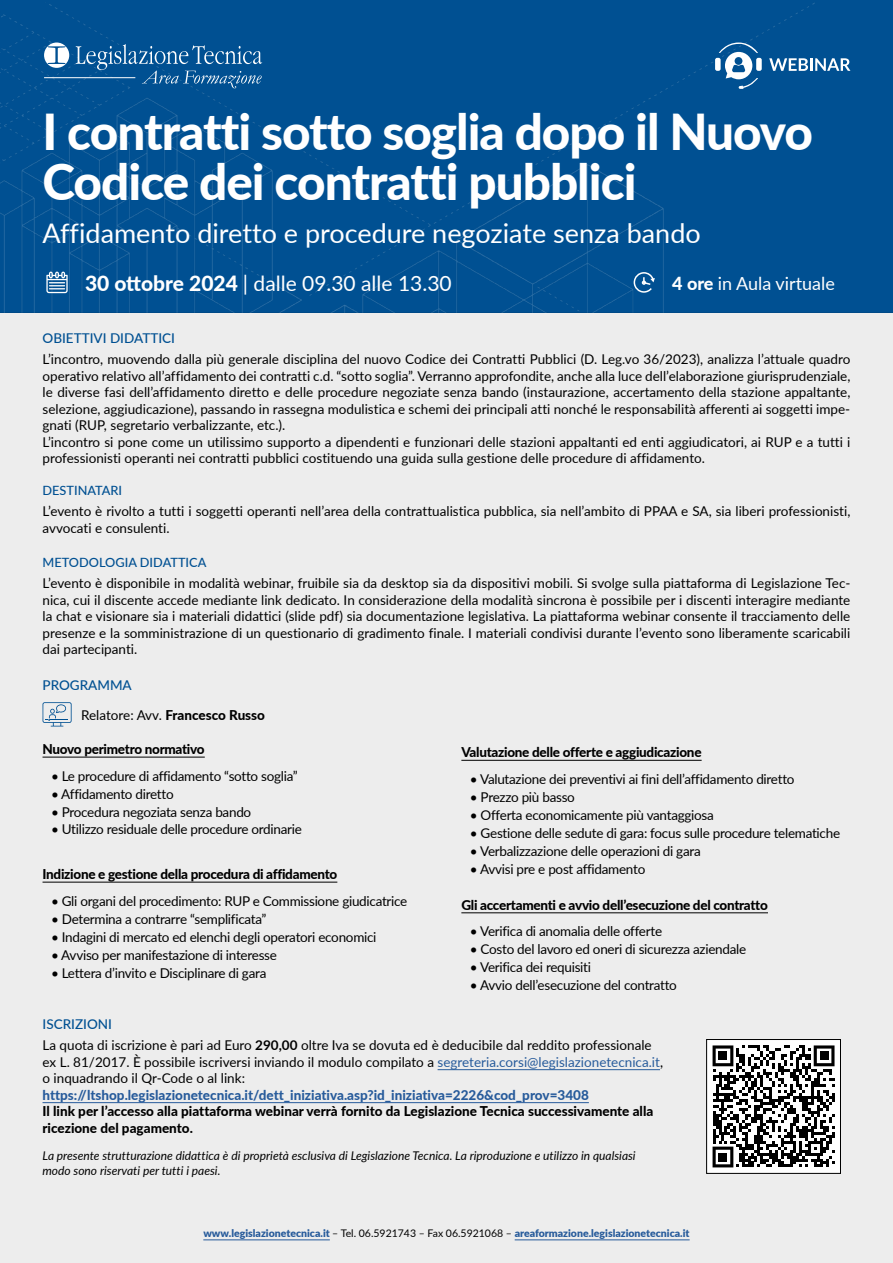
<style>
.page{position:relative;width:893px;height:1263px;background:#fff}
.page>*{position:absolute;margin:0;border:0;box-sizing:border-box;transform-origin:0 0}
.t1{font:800 49.5px/49.5px "Lato";letter-spacing:-.02em;color:#fff}
.t2{font:27px "Lato";color:#fff}
.t3{font:21px "Lato";color:#fff}
.t4{font:18px "Lato";color:#fff}
.t5{font:13.5px/16.5px "Lato";color:#000}
.t6{font:13.5px "Lato";letter-spacing:-.02em;color:#000}
.t7{font:800 13.5px "Lato";letter-spacing:-.02em;color:#000}
.t8{font:800 13.5px/16.5px "Lato";color:#000}
.t9{font:800 13.5px "Lato";color:#275b9b}
.t10{font:500 13.5px "Lato";color:#005092}
.t11{font:500 12.75px "Lato";color:#005092}
.t12{font:italic 12px/15px "Lato";color:#000}
.t13{font:900 10.5px "Lato";color:#275b9b}
.s1{font-weight:800}
.s2{font-weight:400}
.s3{font-weight:500;color:#005092}
.s4{font-weight:700}
.s5{color:#275b9b}
.s6{font-weight:400;color:#000}
</style>
<div class="page">
<div style="left:0;top:312px;width:893px;height:951px;background:#ededed"></div>
<hr style="left:43px;top:757px;width:162px;height:1px;background:#000">
<hr style="left:43px;top:882px;width:294px;height:1px;background:#000">
<svg style="left:43px;top:702px;width:29px;height:24px"></svg>
<hr style="left:461px;top:760px;width:241px;height:1px;background:#000">
<hr style="left:461px;top:912px;width:307px;height:1px;background:#000">
<div style="left:0;top:3px;width:893px;height:309px;background:#005092"></div>
<svg style="left:769px;top:58px;width:81px;height:13px"></svg>
<div style="left:715px;top:58px;width:6px;height:13px;background:#fff;border-radius:2px"></div>
<div style="left:756px;top:58px;width:6px;height:13px;background:#fff;border-radius:2px"></div>
<svg style="left:719px;top:42px;width:39px;height:47px"></svg>
<svg style="left:633px;top:271px;width:22px;height:22px"></svg>
<svg style="left:46px;top:272px;width:22px;height:21px"></svg>
<svg style="left:76px;top:44px;width:186px;height:44px;background:#1f659f"></svg>
<svg style="left:44px;top:43px;width:25px;height:25px"></svg>
<hr style="left:44px;top:77px;width:91px;height:1px;background:#fff">
<hr style="left:203px;top:1239px;width:127px;height:1px;background:#275b9b">
<hr style="left:515px;top:1239px;width:175px;height:1px;background:#275b9b">
<hr style="left:438px;top:1069px;width:222px;height:1px;background:#275b9b">
<hr style="left:43px;top:1102px;width:546px;height:1px;background:#275b9b">
<div style="left:707px;top:1039px;width:133px;height:134px;background:#fff"></div>
<svg style="left:713px;top:1045px;width:121px;height:122px"></svg>
<div style="left:718px;top:1051px;width:9px;height:9px;background:#000"></div>
<div style="left:820px;top:1051px;width:9px;height:9px;background:#000"></div>
<div style="left:718px;top:1152px;width:9px;height:9px;background:#000"></div>
<div style="left:706px;top:1039px;width:135px;height:135px;border:1px solid #000"></div>
<h1 class="t1" style="left:43px;top:105px;width:772px">I contratti sotto soglia dopo il Nuovo<br>Codice dei contratti pubblici</h1>
<h2 class="t2" style="left:43px;top:214px;width:660px">Affidamento diretto e procedure negoziate senza bando</h2>
<h3 class="t3" style="left:85px;top:268px;width:368px"><span class="s1">30 ottobre 2024</span> | dalle 09.30 alle 13.30</h3>
<h3 class="t4" style="left:672px;top:270px;width:164px"><span class="s1">4 ore</span> in Aula virtuale</h3>
<p class="t10" style="left:43px;top:328px;width:134px">OBIETTIVI DIDATTICI</p>
<p class="t5" style="left:43px;top:350px;width:809px">L’incontro, muovendo dalla più generale disciplina del nuovo Codice dei Contratti Pubblici (D. Leg.vo 36/2023), analizza l’attuale quadro operativo relativo all’affidamento dei contratti c.d. “sotto soglia”. Verranno approfondite, anche alla luce dell’elaborazione giurisprudenziale, le diverse fasi dell’affidamento diretto e delle procedure negoziate senza bando (instaurazione, accertamento della stazione appaltante, selezione, aggiudicazione), passando in rassegna modulistica e schemi dei principali atti nonché le responsabilità afferenti ai soggetti impe&shy;gnati (RUP, segretario verbalizzante, etc.).<br>L’incontro si pone come un utilissimo supporto a dipendenti e funzionari delle stazioni appaltanti ed enti aggiudicatori, ai RUP e a tutti i professionisti operanti nei contratti pubblici costituendo una guida sulla gestione delle procedure di affidamento.</p>
<p class="t11" style="left:43px;top:481px;width:81px">DESTINATARI</p>
<p class="t5" style="left:43px;top:502px;width:809px">L’evento è rivolto a tutti i soggetti operanti nell’area della contrattualistica pubblica, sia nell’ambito di PPAA e SA, sia liberi professionisti, avvocati e consulenti.</p>
<p class="t11" style="left:43px;top:553px;width:165px">METODOLOGIA DIDATTICA</p>
<p class="t5" style="left:43px;top:574px;width:809px;text-align:justify">L’evento è disponibile in modalità webinar, fruibile sia da desktop sia da dispositivi mobili. Si svolge sulla piattaforma di Legislazione Tec&shy;nica, cui il discente accede mediante link dedicato. In considerazione della modalità sincrona è possibile per i discenti interagire mediante la chat e visionare sia i materiali didattici (slide pdf) sia documentazione legislativa. La piattaforma webinar consente il tracciamento delle presenze e la somministrazione di un questionario di gradimento finale. I materiali condivisi durante l’evento sono liberamente scaricabili dai partecipanti.</p>
<p class="t10" style="left:43px;top:675px;width:91px">PROGRAMMA</p>
<p class="t8" style="left:81px;top:706px;width:185px"><span class="s2">Relatore: Avv.</span> Francesco Russo</p>
<p class="t7" style="left:43px;top:739px;width:164px">Nuovo perimetro normativo</p>
<p class="t6" style="left:51px;top:766px;width:248px">• Le procedure di affidamento “sotto soglia”</p>
<p class="t6" style="left:51px;top:784px;width:124px">• Affidamento diretto</p>
<p class="t6" style="left:51px;top:802px;width:202px">• Procedura negoziata senza bando</p>
<p class="t6" style="left:51px;top:820px;width:252px">• Utilizzo residuale delle procedure ordinarie</p>
<p class="t7" style="left:43px;top:864px;width:296px">Indizione e gestione della procedura di affidamento</p>
<p class="t6" style="left:51px;top:891px;width:358px">• Gli organi del procedimento: RUP e Commissione giudicatrice</p>
<p class="t6" style="left:51px;top:909px;width:217px">• Determina a contrarre “semplificata”</p>
<p class="t6" style="left:51px;top:927px;width:327px">• Indagini di mercato ed elenchi degli operatori economici</p>
<p class="t6" style="left:51px;top:945px;width:227px">• Avviso per manifestazione di interesse</p>
<p class="t6" style="left:51px;top:963px;width:217px">• Lettera d’invito e Disciplinare di gara</p>
<p class="t7" style="left:461px;top:742px;width:242px">Valutazione delle offerte e aggiudicazione</p>
<p class="t6" style="left:470px;top:769px;width:326px">• Valutazione dei preventivi ai fini dell’affidamento diretto</p>
<p class="t6" style="left:470px;top:787px;width:107px">• Prezzo più basso</p>
<p class="t6" style="left:470px;top:805px;width:246px">• Offerta economicamente più vantaggiosa</p>
<p class="t6" style="left:470px;top:823px;width:372px">• Gestione delle sedute di gara: focus sulle procedure telematiche</p>
<p class="t6" style="left:470px;top:841px;width:232px">• Verbalizzazione delle operazioni di gara</p>
<p class="t6" style="left:470px;top:859px;width:177px">• Avvisi pre e post affidamento</p>
<p class="t7" style="left:461px;top:895px;width:308px">Gli accertamenti e avvio dell’esecuzione del contratto</p>
<p class="t6" style="left:470px;top:922px;width:194px">• Verifica di anomalia delle offerte</p>
<p class="t6" style="left:470px;top:940px;width:278px">• Costo del lavoro ed oneri di sicurezza aziendale</p>
<p class="t6" style="left:470px;top:957px;width:123px">• Verifica dei requisiti</p>
<p class="t6" style="left:470px;top:975px;width:208px">• Avvio dell’esecuzione del contratto</p>
<p class="t5" style="left:43px;top:1013px;width:611px;line-height:21.1px"><span class="s3">ISCRIZIONI<br></span>La quota di iscrizione è pari ad Euro <span class="s4">290,00</span> oltre Iva se dovuta ed è deducibile dal reddito professionale</p>
<p class="t5" style="left:43px;top:1053px;width:622px">ex L. 81/2017. È possibile iscriversi inviando il modulo compilato a <span class="s5">segreteria.corsi@legislazionetecnica.it</span>, o inquadrando il Qr-Code o al link:</p>
<p class="t9" style="left:43px;top:1084px;width:548px">https://ltshop.legislazionetecnica.it/dett_iniziativa.asp?id_iniziativa=2226&amp;cod_prov=3408</p>
<p class="t8" style="left:43px;top:1102px;width:612px">Il link per l’accesso alla piattaforma webinar verrà fornito da Legislazione Tecnica successivamente alla ricezione del pagamento.</p>
<p class="t12" style="left:43px;top:1147px;width:595px">La presente strutturazione didattica è di proprietà esclusiva di Legislazione Tecnica. La riproduzione e utilizzo in qualsiasi modo sono riservati per tutti i paesi.</p>
<p class="t13" style="left:203px;top:1226px;width:488px">www.legislazionetecnica.it <span class="s6">– Tel. 06.5921743 – Fax 06.5921068 –</span> areaformazione.legislazionetecnica.it</p>
</div>
